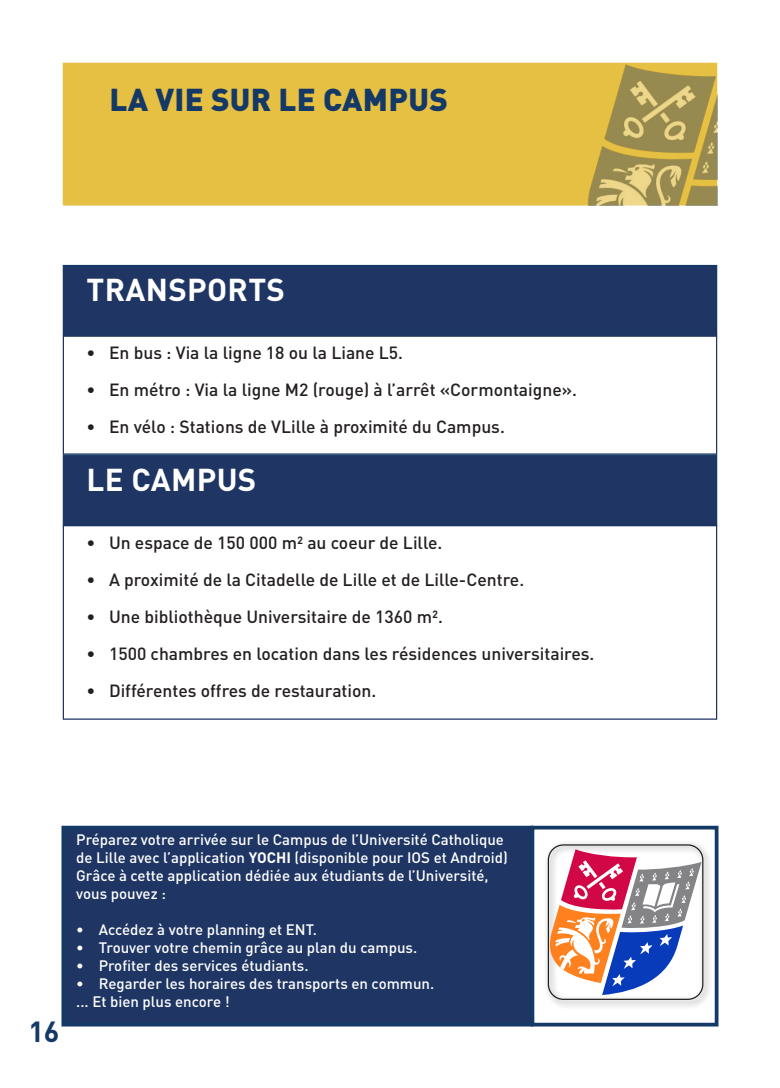
<style>
.page{position:relative;width:780px;height:1088px;background:#fff}
.page>*{position:absolute;margin:0;border:0;box-sizing:border-box;transform-origin:0 0}
.t1{font:700 31.25px "DIN Pro";letter-spacing:.01em;color:#fff}
.t2{font:900 31.25px "DIN Pro";letter-spacing:.01em;color:#153967}
.t3{font:700 28.75px "DIN Pro";color:#153967}
.t4{font:500 17.5px "DIN Pro";color:#231f20}
.t5{font:500 15px/18px "DIN Pro";color:#fff}
.s1{font-weight:700}
</style>
<div class="page">
<div style="left:63px;top:63px;width:654px;height:143px;background:#e5c043;border:1px solid #e5c043"></div>
<img style="left:578px;top:63px;width:139px;height:143px">
<div style="left:543px;top:840px;width:169px;height:169px;background:#231f20;opacity:.75"></div>
<div style="left:547px;top:844px;width:156px;height:156px;border:1px solid #231f20;border-radius:15px"></div>
<svg style="left:549px;top:849px;width:152px;height:146px"></svg>
<div style="left:63px;top:265px;width:654px;height:71px;background:#1f3563"></div>
<div style="left:63px;top:335px;width:654px;height:120px;border:1px solid #1f3563"></div>
<div style="left:63px;top:454px;width:654px;height:72px;background:#1f3563;border:1px solid #153967"></div>
<div style="left:63px;top:525px;width:654px;height:195px;border:1px solid #1f3563"></div>
<div style="left:61px;top:826px;width:472px;height:200px;background:#1f3563"></div>
<div style="left:530px;top:826px;width:188px;height:200px;border:4px solid #153967"></div>
<h1 class="t2" style="left:109px;top:79px;width:340px">LA VIE SUR LE CAMPUS</h1>
<h1 class="t1" style="left:87px;top:269px;width:200px">TRANSPORTS</h1>
<p class="t4" style="left:86px;top:341px;width:318px">• En bus : Via la ligne 18 ou la Liane L5.</p>
<p class="t4" style="left:86px;top:378px;width:492px">• En métro : Via la ligne M2 (rouge) à l’arrêt «Cormontaigne».</p>
<p class="t4" style="left:86px;top:415px;width:420px">• En vélo : Stations de VLille à proximité du Campus.</p>
<h1 class="t1" style="left:87px;top:458px;width:171px">LE CAMPUS</h1>
<p class="t4" style="left:86px;top:530px;width:357px">• Un espace de 150 000 m² au coeur de Lille.</p>
<p class="t4" style="left:86px;top:567px;width:439px">• A proximité de la Citadelle de Lille et de Lille-Centre.</p>
<p class="t4" style="left:86px;top:604px;width:358px">• Une bibliothèque Universitaire de 1360 m².</p>
<p class="t4" style="left:86px;top:641px;width:509px">• 1500 chambres en location dans les résidences universitaires.</p>
<p class="t4" style="left:86px;top:678px;width:291px">• Différentes offres de restauration.</p>
<h2 class="t3" style="left:28px;top:1012px;width:33px">16</h2>
<p class="t5" style="left:76px;top:830px;width:433px">Préparez votre arrivée sur le Campus de l’Université Catholique de Lille avec l’application <span class="s1">YOCHI</span> (disponible pour IOS et Android)<br>Grâce à cette application dédiée aux étudiants de l’Université, vous pouvez :</p>
<p class="t5" style="left:76px;top:920px;width:242px">• Accédez à votre planning et ENT.</p>
<p class="t5" style="left:76px;top:938px;width:342px">• Trouver votre chemin grâce au plan du campus.</p>
<p class="t5" style="left:76px;top:956px;width:234px">• Profiter des services étudiants.</p>
<p class="t5" style="left:76px;top:974px;width:359px">• Regarder les horaires des transports en commun. ... Et bien plus encore !</p>
</div>
